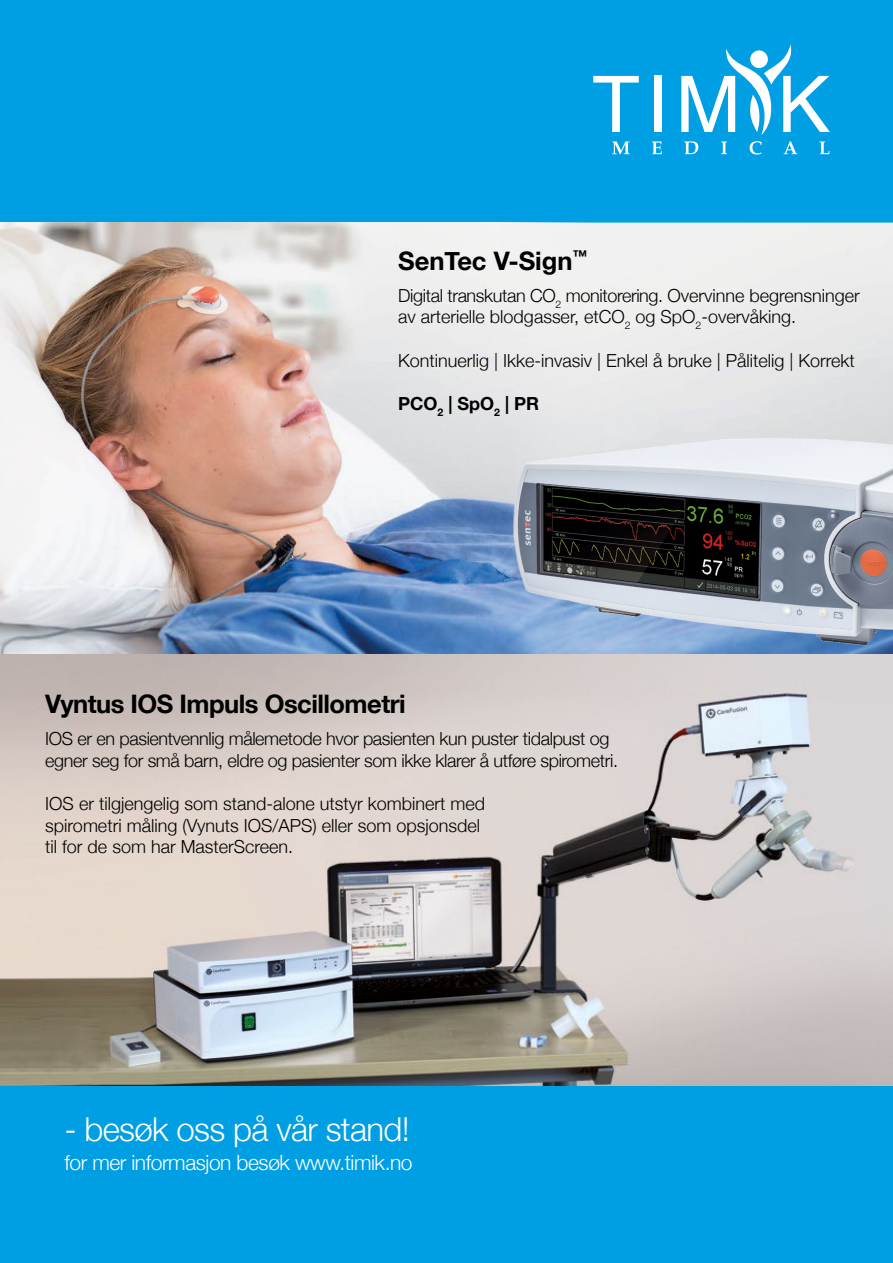
<style>
.page{position:relative;width:893px;height:1263px;background:#009ee3}
.page>*{position:absolute;margin:0;border:0;box-sizing:border-box;transform-origin:0 0}
.t1{font:300 33px "Helvetica Neue";letter-spacing:-.02em;color:#fff}
.t2{font:700 25.5px "Helvetica Neue";letter-spacing:-.02em;color:#000}
.t3{font:700 25.5px "Helvetica Neue";color:#000}
.t4{font:300 21px "Helvetica Neue";letter-spacing:-.02em;color:#fff}
.t5{font:300 18px/21.6px "Helvetica Neue";color:#000}
.t6{font:300 18px/21.6px "Helvetica Neue";letter-spacing:-.02em;color:#000}
.t7{font:700 18px "Helvetica Neue";color:#000}
</style>
<div class="page">
<img style="left:604px;top:223px;width:289px;height:212px">
<svg style="left:593px;top:44px;width:237px;height:91px"></svg>
<div style="left:750px;top:50px;width:18px;height:18px;background:#fff;border-radius:50%"></div>
<svg style="left:612px;top:141px;width:18px;height:13px"></svg>
<svg style="left:652px;top:141px;width:10px;height:13px"></svg>
<svg style="left:684px;top:141px;width:14px;height:13px"></svg>
<svg style="left:721px;top:141px;width:6px;height:13px"></svg>
<svg style="left:750px;top:141px;width:12px;height:14px"></svg>
<svg style="left:784px;top:141px;width:13px;height:13px"></svg>
<svg style="left:819px;top:141px;width:10px;height:13px"></svg>
<img style="left:0;top:223px;width:604px;height:431px">
<img style="left:0;top:654px;width:893px;height:432px">
<img style="left:510px;top:435px;width:383px;height:227px">
<h2 class="t3" style="left:398px;top:241px;width:191px">SenTec V-Sign<sup>™</sup></h2>
<p class="t5" style="left:398px;top:283px;width:463px">Digital transkutan CO<sub>2</sub> monitorering. Overvinne begrensninger av arterielle blodgasser, etCO<sub>2</sub> og SpO<sub>2</sub>-overvåking.</p>
<p class="t5" style="left:398px;top:348px;width:458px">Kontinuerlig | Ikke-invasiv | Enkel å bruke | Pålitelig | Korrekt</p>
<p class="t7" style="left:398px;top:389px;width:142px">PCO<sub>2</sub> | SpO<sub>2</sub> | PR</p>
<h2 class="t2" style="left:45px;top:684px;width:362px">Vyntus IOS Impuls Oscillometri</h2>
<p class="t6" style="left:45px;top:727px;width:574px">IOS er en pasientvennlig målemetode hvor pasienten kun puster tidalpust og egner seg for små barn, eldre og pasienter som ikke klarer å utføre spirometri.</p>
<p class="t5" style="left:45px;top:791px;width:441px">IOS er tilgjengelig som stand-alone utstyr kombinert med spirometri måling (Vynuts IOS/APS) eller som opsjonsdel til for de som har MasterScreen.</p>
<h1 class="t1" style="left:64px;top:1103px;width:347px">- besøk oss på vår stand!</h1>
<p class="t4" style="left:64px;top:1145px;width:350px">for mer informasjon besøk www.timik.no</p>
</div>
